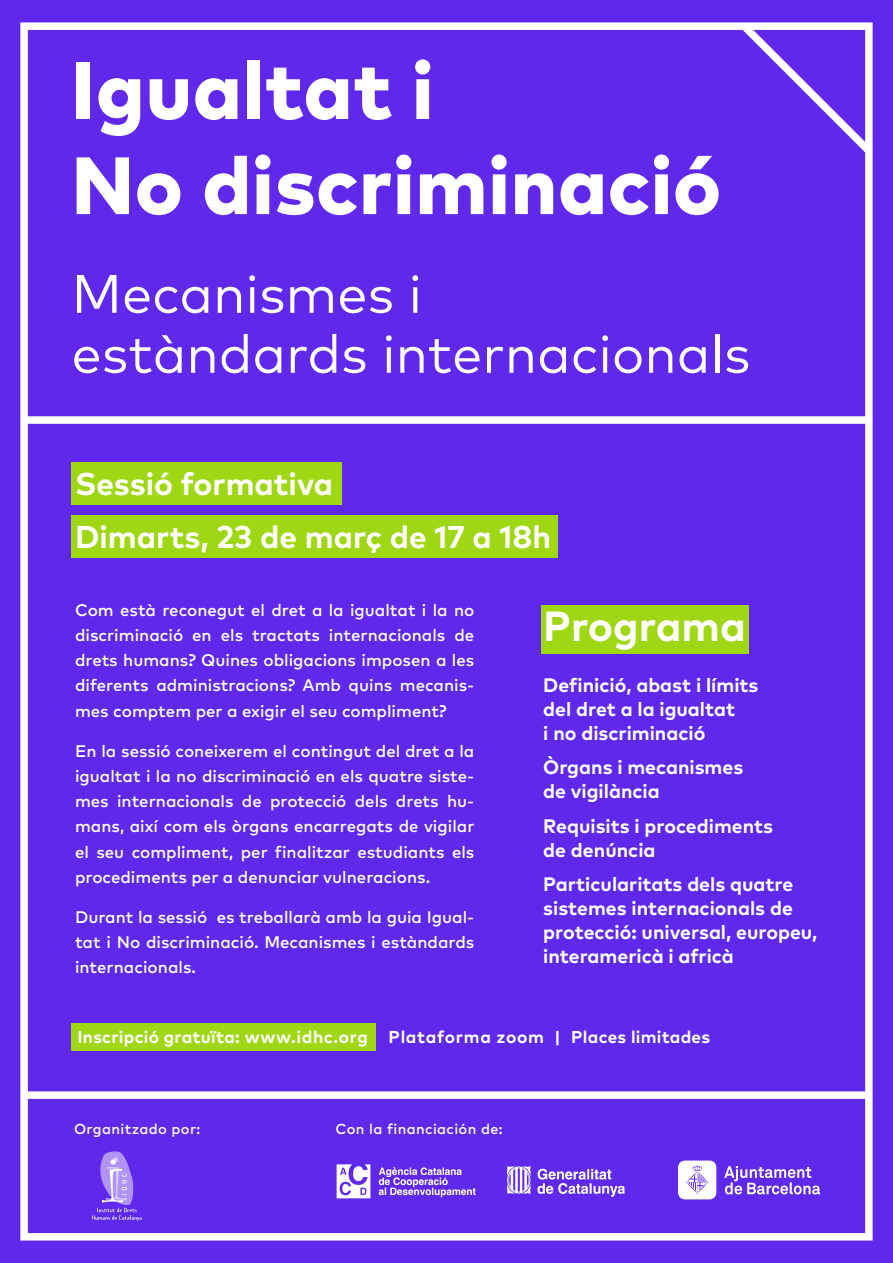
<style>
.page{position:relative;width:893px;height:1263px;background:#6028eb}
.page>*{position:absolute;margin:0;border:0;box-sizing:border-box;transform-origin:0 0}
.t1{font:800 81px/95.1px "Mark Pro";letter-spacing:.01em;color:#fff}
.t2{font:54px/60px "Mark Pro";color:#fff}
.t3{font:700 42px "Mark Pro";color:#fff}
.t4{font:700 31.5px "Mark Pro";color:#fff}
.t5{font:700 19.5px/24px "Mark Pro";color:#fff}
.t6{font:700 17.25px "Mark Pro";letter-spacing:.015em;color:#fff}
.t7{font:500 16.8px/25.2px "Mark Pro";color:#fff;text-align:justify}
.t8{font:500 14.4px "Mark Pro";letter-spacing:.025em;color:#fff}
</style>
<div class="page">
<div style="left:20px;top:22px;width:853px;height:1218px;border:8px solid #fff"></div>
<svg style="left:720px;top:26px;width:149px;height:157px"></svg>
<div style="left:24px;top:1091px;width:845px;height:8px;background:#fff"></div>
<div style="left:24px;top:416px;width:845px;height:8px;background:#fff"></div>
<div style="left:71px;top:1024px;width:305px;height:27px;background:#9fd714"></div>
<div style="left:542px;top:605px;width:207px;height:48px;background:#9fd714"></div>
<div style="left:71px;top:515px;width:486px;height:42px;background:#9fd714"></div>
<div style="left:71px;top:462px;width:271px;height:43px;background:#9fd714"></div>
<img style="left:678px;top:1160px;width:143px;height:40px">
<img style="left:336px;top:1164px;width:289px;height:35px">
<img style="left:75px;top:1151px;width:82px;height:90px">
<h1 class="t1" style="left:71px;top:36px;width:651px">Igualtat i<br>No discriminació</h1>
<h2 class="t2" style="left:71px;top:259px;width:680px">Mecanismes i<br>estàndards internacionals</h2>
<h3 class="t4" style="left:75px;top:460px;width:260px">Sessió formativa</h3>
<h3 class="t4" style="left:75px;top:513px;width:478px">Dimarts, 23 de març de 17 a 18h</h3>
<p class="t7" style="left:75px;top:596px;width:401px">Com està reconegut el dret a la igualtat i la no discriminació en els tractats internacionals de drets humans? Quines obligacions imposen a les diferents administracions? Amb quins mecanis&shy;mes comptem per a exigir el seu compliment?</p>
<p class="t7" style="left:75px;top:737px;width:401px">En la sessió coneixerem el contingut del dret a la igualtat i la no discriminació en els quatre siste&shy;mes internacionals de protecció dels drets hu&shy;mans, així com els òrgans encarregats de vigilar el seu compliment, per finalitzar estudiants els procediments per a denunciar vulneracions.</p>
<p class="t7" style="left:75px;top:903px;width:401px">Durant la sessió es treballarà amb la guia Igual&shy;tat i No discriminació. Mecanismes i estàndards internacionals.</p>
<h3 class="t3" style="left:543px;top:594px;width:204px">Programa</h3>
<p class="t5" style="left:543px;top:671px;width:217px">Definició, abast i límits del dret a la igualtat<br>i no discriminació</p>
<p class="t5" style="left:543px;top:754px;width:201px">Òrgans i mecanismes de vigilància</p>
<p class="t5" style="left:543px;top:812px;width:231px">Requisits i procediments de denúncia</p>
<p class="t5" style="left:543px;top:871px;width:275px">Particularitats dels quatre sistemes internacionals de protecció: universal, europeu, interamericà i africà</p>
<p class="t6" style="left:77px;top:1024px;width:634px">Inscripció gratuïta: www.idhc.org Plataforma zoom | Places limitades</p>
<p class="t8" style="left:74px;top:1118px;width:128px">Organitzado por:</p>
<p class="t8" style="left:335px;top:1118px;width:169px">Con la financiación de:</p>
</div>
